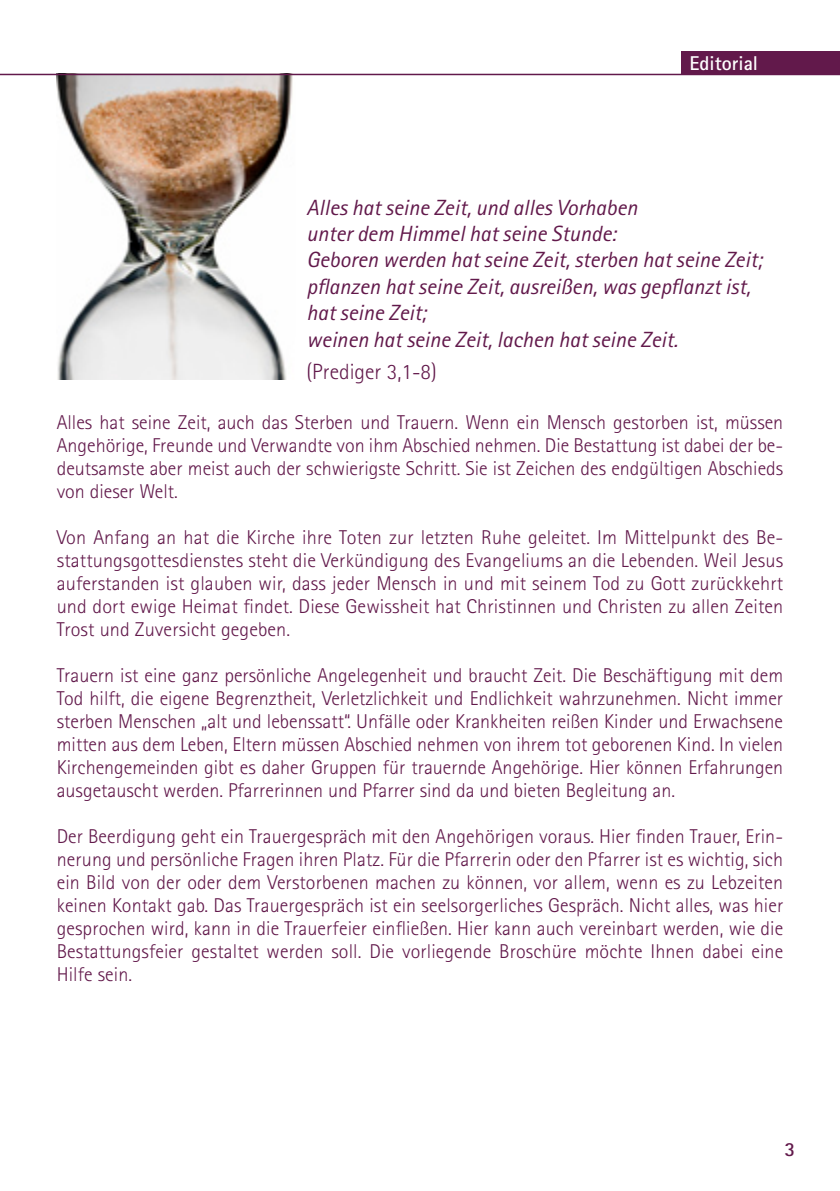
<style>
.page{position:relative;width:840px;height:1191px;background:#fff}
.page>*{position:absolute;margin:0;border:0;box-sizing:border-box;transform-origin:0 0}
.t1{font:italic 22px/26.4px "Rotis Sans Serif";color:#62194b}
.t2{font:300 22px "Rotis Sans Serif";color:#62194b}
.t3{font:300 20px/23px "Rotis Sans Serif";color:#62194b;text-align:justify}
.t4{font:700 20px "Rotis Sans Serif";color:#fff}
.t5{font:700 20px "Rotis Sans Serif";color:#62194b}
</style>
<div class="page">
<img style="left:57px;top:75px;width:238px;height:305px">
<hr style="left:0;top:74px;width:839px;height:1px;background:#62194b">
<div style="left:680px;top:51px;width:159px;height:23px;background:#62194b"></div>
<p class="t4" style="left:689px;top:51px;width:70px">Editorial</p>
<p class="t1" style="left:306px;top:194px;width:456px">Alles hat seine Zeit, und alles Vorhaben<br>unter dem Himmel hat seine Stunde:<br>Geboren werden hat seine Zeit, sterben hat seine Zeit; pflanzen hat seine Zeit, ausreißen, was gepflanzt ist, hat seine Zeit;<br>weinen hat seine Zeit, lachen hat seine Zeit.</p>
<p class="t2" style="left:306px;top:358px;width:132px">(Prediger 3,1-8)</p>
<p class="t3" style="left:57px;top:411px;width:727px">Alles hat seine Zeit, auch das Sterben und Trauern. Wenn ein Mensch gestorben ist, müssen Angehörige, Freunde und Verwandte von ihm Abschied nehmen. Die Bestattung ist dabei der be&shy;deutsamste aber meist auch der schwierigste Schritt. Sie ist Zeichen des endgültigen Abschieds von dieser Welt.</p>
<p class="t3" style="left:57px;top:526px;width:727px">Von Anfang an hat die Kirche ihre Toten zur letzten Ruhe geleitet. Im Mittelpunkt des Be&shy;stattungsgottesdienstes steht die Verkündigung des Evangeliums an die Lebenden. Weil Jesus auferstanden ist glauben wir, dass jeder Mensch in und mit seinem Tod zu Gott zurückkehrt und dort ewige Heimat findet. Diese Gewissheit hat Christinnen und Christen zu allen Zeiten Trost und Zuversicht gegeben.</p>
<p class="t3" style="left:57px;top:664px;width:727px">Trauern ist eine ganz persönliche Angelegenheit und braucht Zeit. Die Beschäftigung mit dem Tod hilft, die eigene Begrenztheit, Verletzlichkeit und Endlichkeit wahrzunehmen. Nicht immer sterben Menschen „alt und lebenssatt“. Unfälle oder Krankheiten reißen Kinder und Erwachsene mitten aus dem Leben, Eltern müssen Abschied nehmen von ihrem tot geborenen Kind. In vielen Kirchengemeinden gibt es daher Gruppen für trauernde Angehörige. Hier können Erfahrungen ausgetauscht werden. Pfarrerinnen und Pfarrer sind da und bieten Begleitung an.</p>
<p class="t3" style="left:57px;top:825px;width:727px">Der Beerdigung geht ein Trauergespräch mit den Angehörigen voraus. Hier finden Trauer, Erin&shy;nerung und persönliche Fragen ihren Platz. Für die Pfarrerin oder den Pfarrer ist es wichtig, sich ein Bild von der oder dem Verstorbenen machen zu können, vor allem, wenn es zu Lebzeiten keinen Kontakt gab. Das Trauergespräch ist ein seelsorgerliches Gespräch. Nicht alles, was hier gesprochen wird, kann in die Trauerfeier einfließen. Hier kann auch vereinbart werden, wie die Bestattungsfeier gestaltet werden soll. Die vorliegende Broschüre möchte Ihnen dabei eine Hilfe sein.</p>
<p class="t5" style="left:784px;top:1136px;width:12px">3</p>
</div>
